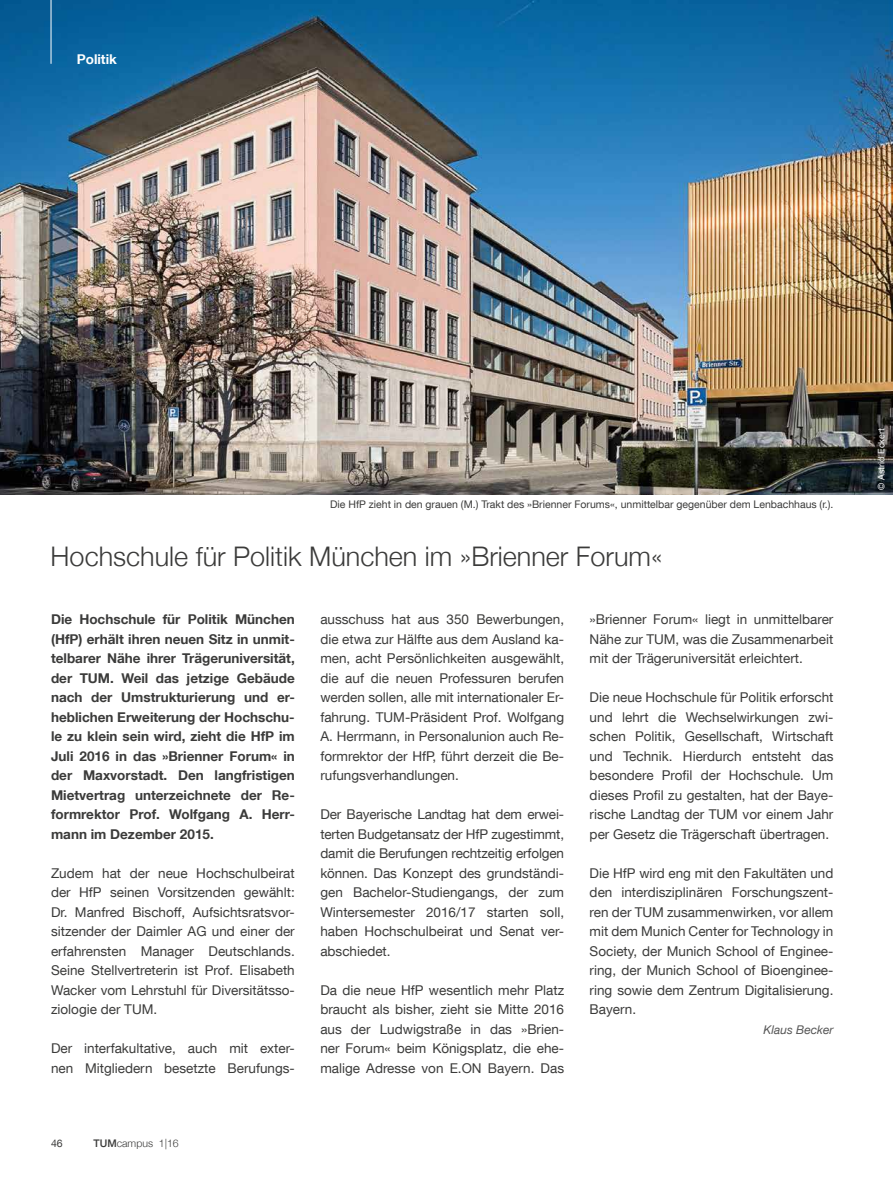
<style>
.page{position:relative;width:893px;height:1191px;background:#fff}
.page>*{position:absolute;margin:0;border:0;box-sizing:border-box;transform-origin:0 0}
.t1{font:300 27px "Helvetica Neue";color:#3b3b3a}
.t2{font:13.5px/19.5px "TUM Neue Helvetica";color:#3b3b3a;text-align:justify}
.t3{font:700 13.5px/19.5px "TUM Neue Helvetica";color:#3b3b3a;text-align:justify}
.t4{font:700 13.5px "TUM Neue Helvetica";color:#fff}
.t5{font:italic 12px "TUM Neue Helvetica";color:#565656}
.t6{font:10.5px "TUM Neue Helvetica";color:#3b3b3a}
.t7{font:300 10.5px "Helvetica Neue";color:#3b3b3a}
.t8{font:9px "TUM Neue Helvetica";color:#fff}
.s1{font-weight:500}
</style>
<div class="page">
<img style="left:0;top:0;width:893px;height:494px">
<hr style="left:51px;top:0;width:1px;height:64px;background:#fff">
<p class="t4" style="left:77px;top:50px;width:42px">Politik</p>
<p class="t6" style="left:330px;top:498px;width:505px">Die HfP zieht in den grauen (M.) Trakt des »Brienner Forums«, unmittelbar gegenüber dem Lenbachhaus (r.).</p>
<h1 class="t1" style="left:51px;top:534px;width:613px">Hochschule für Politik München im »Brienner Forum«</h1>
<p class="t3" style="left:51px;top:609px;width:245px">Die Hochschule für Politik München (HfP) erhält ihren neuen Sitz in unmit&shy;telbarer Nähe ihrer Trägeruniversität, der TUM. Weil das jetzige Gebäude nach der Umstrukturierung und er&shy;heblichen Erweiterung der Hochschu&shy;le zu klein sein wird, zieht die HfP im Juli 2016 in das »Brienner Forum« in der Maxvorstadt. Den langfristigen Mietvertrag unterzeichnete der Re&shy;formrektor Prof. Wolfgang A. Herr&shy;mann im Dezember 2015.</p>
<p class="t2" style="left:51px;top:863px;width:245px">Zudem hat der neue Hochschulbeirat der HfP seinen Vorsitzenden gewählt:<br>Dr. Manfred Bischoff, Aufsichtsratsvor&shy;sitzender der Daimler AG und einer der erfahrensten Manager Deutschlands.<br>Seine Stellvertreterin ist Prof. Elisabeth Wacker vom Lehrstuhl für Diversitätsso&shy;ziologie der TUM.</p>
<p class="t2" style="left:51px;top:1038px;width:245px">Der interfakultative, auch mit exter&shy;nen Mitgliedern besetzte Berufungs-</p>
<p class="t6" style="left:51px;top:1137px;width:13px">46</p>
<p class="t7" style="left:94px;top:1135px;width:87px"><span class="s1">TUM</span>campus 1|16</p>
<p class="t2" style="left:320px;top:609px;width:245px">ausschuss hat aus 350 Bewerbungen, die etwa zur Hälfte aus dem Ausland ka&shy;men, acht Persönlichkeiten ausgewählt, die auf die neuen Professuren berufen werden sollen, alle mit internationaler Er&shy;fahrung. TUM-Präsident Prof. Wolfgang A. Herrmann, in Personalunion auch Re&shy;formrektor der HfP, führt derzeit die Be&shy;rufungsverhandlungen.</p>
<p class="t2" style="left:320px;top:804px;width:245px">Der Bayerische Landtag hat dem erwei&shy;terten Budgetansatz der HfP zugestimmt, damit die Berufungen rechtzeitig erfolgen können. Das Konzept des grundständi&shy;gen Bachelor-Studiengangs, der zum Wintersemester 2016/17 starten soll, haben Hochschulbeirat und Senat ver&shy;abschiedet.</p>
<p class="t2" style="left:320px;top:979px;width:245px">Da die neue HfP wesentlich mehr Platz braucht als bisher, zieht sie Mitte 2016 aus der Ludwigstraße in das »Brien&shy;ner Forum« beim Königsplatz, die ehe&shy;malige Adresse von E.ON Bayern. Das</p>
<p class="t2" style="left:590px;top:609px;width:245px">»Brienner Forum« liegt in unmittelbarer Nähe zur TUM, was die Zusammenarbeit mit der Trägeruniversität erleichtert.</p>
<p class="t2" style="left:590px;top:687px;width:245px">Die neue Hochschule für Politik erforscht und lehrt die Wechselwirkungen zwi&shy;schen Politik, Gesellschaft, Wirtschaft und Technik. Hierdurch entsteht das besondere Profil der Hochschule. Um dieses Profil zu gestalten, hat der Baye&shy;rische Landtag der TUM vor einem Jahr per Gesetz die Trägerschaft übertragen.</p>
<p class="t2" style="left:590px;top:863px;width:245px">Die HfP wird eng mit den Fakultäten und den interdisziplinären Forschungszent&shy;ren der TUM zusammenwirken, vor allem mit dem Munich Center for Technology in Society, der Munich School of Enginee&shy;ring, der Munich School of Bioenginee&shy;ring sowie dem Zentrum Digitalisierung.<br>Bayern.</p>
<p class="t5" style="left:763px;top:1022px;width:71px">Klaus Becker</p>
<p class="t8" style="left:876px;top:490px;width:63px;rotate:-90deg">© Astrid Eckert</p>
</div>
